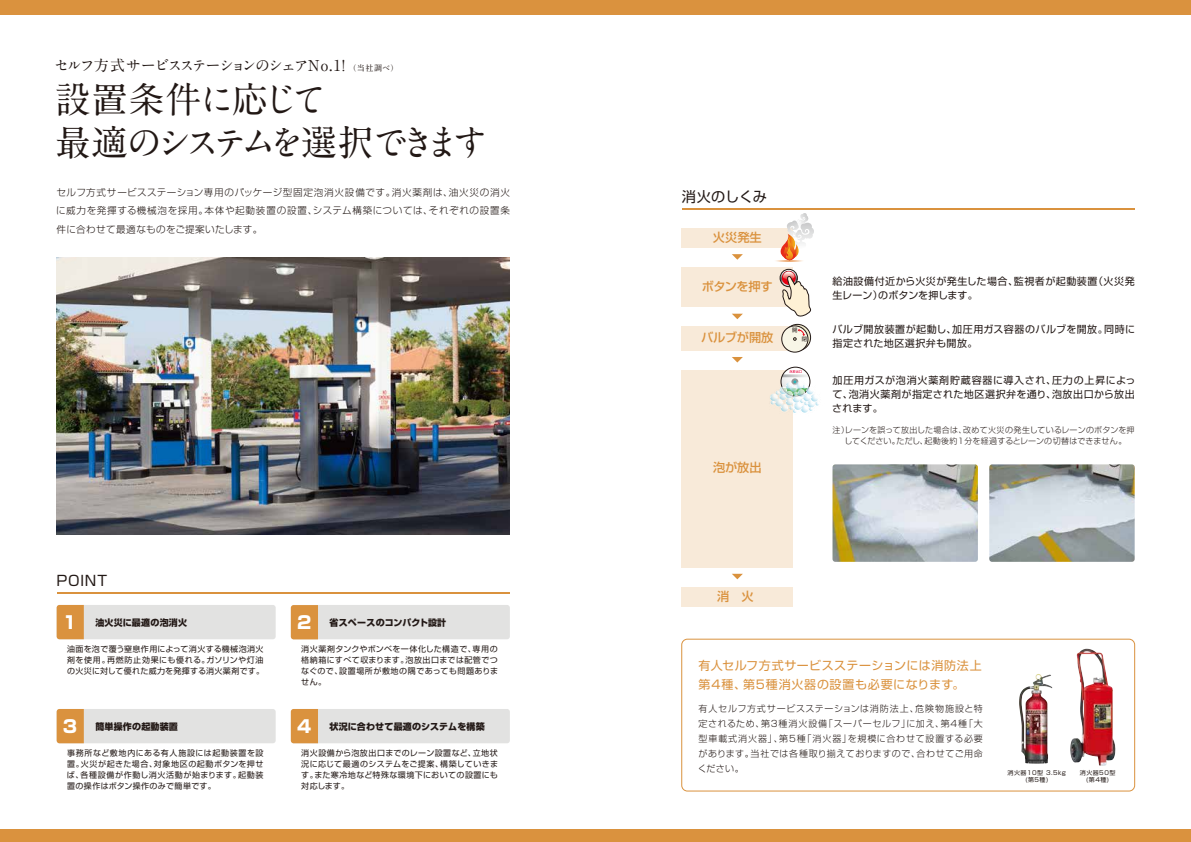
<style>
.page{position:relative;width:1191px;height:842px;background:#fff}
.page>*{position:absolute;margin:0;border:0;box-sizing:border-box;transform-origin:0 0}
.t1{font:700 36px/43px "A1 Mincho Std";letter-spacing:-.12em;color:#221815}
.t2{font:800 17.5px "Shin Go Pro";color:#fff}
.t3{font:700 15px "A1 Mincho Std";letter-spacing:-.11em;color:#221815}
.t4{font:14.2px "Shin Go Pr 5";letter-spacing:.05em;color:#221815}
.t5{font:500 12.2px "Shin Go Pr 5";letter-spacing:-.01em;color:#da923e}
.t6{font:12px/19px "Shin Go Pr 5";letter-spacing:.045em;color:#da923e}
.t7{font:10px/14px "Shin Go Pr 5";letter-spacing:.05em;color:#221815}
.t8{font:300 9.6px/18.4px "Shin Go Pr 5";letter-spacing:.045em;color:#221815;text-align:justify}
.t9{font:300 9px/15px "Shin Go Pr 5";letter-spacing:.07em;color:#221815;text-align:justify}
.t10{font:800 9px "Shin Go Pro";letter-spacing:.02em;color:#221815}
.t11{font:8px/11px "Shin Go Pro";letter-spacing:.05em;color:#221815;text-align:justify}
.t12{font:300 8px/11px "Shin Go Pr 5";letter-spacing:.02em;color:#221815;text-align:center}
.t13{font:6px/7.5px "Shin Go Pr 5";letter-spacing:.08em;color:#221815;text-align:center}
.t14{font:5.3px "Shin Go Pr 5";color:#221815}
.s1{font-size:8px}
</style>
<div class="page">
<img style="left:57px;top:258px;width:453px;height:276px">
<div style="left:57px;top:604px;width:219px;height:35px;background:#e2e2e1;border-radius:3px"></div>
<svg style="left:57px;top:604px;width:27px;height:35px"></svg>
<div style="left:57px;top:708px;width:219px;height:35px;background:#e2e2e1;border-radius:3px"></div>
<svg style="left:57px;top:708px;width:27px;height:35px"></svg>
<div style="left:291px;top:604px;width:219px;height:35px;background:#e2e2e1;border-radius:3px"></div>
<svg style="left:291px;top:605px;width:27px;height:34px"></svg>
<div style="left:291px;top:708px;width:219px;height:35px;background:#e2e2e1;border-radius:3px"></div>
<svg style="left:291px;top:708px;width:27px;height:35px"></svg>
<hr style="left:57px;top:592px;width:453px;height:1px;background:#da923e">
<div style="left:681px;top:228px;width:111px;height:19px;background:#f8ead9"></div>
<div style="left:681px;top:267px;width:111px;height:39px;background:#f8ead9"></div>
<div style="left:681px;top:325px;width:111px;height:25px;background:#f8ead9"></div>
<div style="left:681px;top:369px;width:111px;height:198px;background:#f8ead9"></div>
<div style="left:681px;top:586px;width:111px;height:20px;background:#f8ead9"></div>
<div style="left:779px;top:269px;width:18px;height:18px;border:1px solid #221815;border-radius:50%"></div>
<svg style="left:782px;top:271px;width:29px;height:46px"></svg>
<img style="left:743px;top:350px;width:62px;height:80px">
<svg style="left:770px;top:370px;width:49px;height:43px"></svg>
<svg style="left:773px;top:213px;width:41px;height:49px"></svg>
<svg style="left:732px;top:254px;width:10px;height:5px"></svg>
<svg style="left:732px;top:313px;width:10px;height:6px"></svg>
<svg style="left:732px;top:357px;width:10px;height:5px"></svg>
<svg style="left:732px;top:573px;width:10px;height:6px"></svg>
<svg style="left:784px;top:324px;width:26px;height:26px"></svg>
<div style="left:784px;top:324px;width:26px;height:27px;border:1px solid #221815;border-radius:50%"></div>
<div style="left:781px;top:326px;width:27px;height:26px;background:#f8f6e7;border-radius:50%"></div>
<div style="left:781px;top:325px;width:27px;height:27px;border:1px solid #221815;border-radius:50%"></div>
<svg style="left:793px;top:329px;width:12px;height:11px"></svg>
<img style="left:832px;top:464px;width:145px;height:97px">
<img style="left:989px;top:464px;width:145px;height:97px">
<div style="left:0;top:0;width:1190px;height:14px;background:#da923e"></div>
<div style="left:0;top:828px;width:1190px;height:13px;background:#da923e"></div>
<hr style="left:682px;top:208px;width:452px;height:1px;background:#da923e">
<div style="left:681px;top:638px;width:453px;height:153px;border:1px solid #da923e;border-radius:6px"></div>
<img style="left:1070px;top:648px;width:45px;height:117px">
<img style="left:1019px;top:674px;width:33px;height:89px">
<h3 class="t3" style="left:54px;top:53px;width:346px">セルフ方式サービスステーションのシェアNo.1! <span class="s1">（当社調べ）</span></h3>
<h1 class="t1" style="left:55px;top:73px;width:435px">設置条件に応じて<br>最適のシステムを選択できます</h1>
<p class="t8" style="left:56px;top:182px;width:455px">セルフ方式サービスステーション専用のパッケージ型固定泡消火設備です。消火薬剤は、油火災の消火に威力を発揮する機械泡を採用。本体や起動装置の設置、システム構築については、それぞれの設置条件に合わせて最適なものをご提案いたします。</p>
<h3 class="t4" style="left:57px;top:569px;width:52px">POINT</h3>
<h2 class="t2" style="left:63px;top:608px;width:16px">1</h2>
<p class="t10" style="left:95px;top:615px;width:93px">油火災に最適の泡消火</p>
<p class="t11" style="left:67px;top:642px;width:199px">油面を泡で覆う窒息作用によって消火する機械泡消火剤を使用。再燃防止効果にも優れる。ガソリンや灯油の火災に対して優れた威力を発揮する消火薬剤です。</p>
<h2 class="t2" style="left:63px;top:712px;width:16px">3</h2>
<p class="t10" style="left:95px;top:719px;width:84px">簡単操作の起動装置</p>
<p class="t11" style="left:67px;top:746px;width:198px">事務所など敷地内にある有人施設には起動装置を設置。火災が起きた場合、対象地区の起動ボタンを押せば、各種設備が作動し消火活動が始まります。起動装置の操作はボタン操作のみで簡単です。</p>
<h2 class="t2" style="left:297px;top:608px;width:16px">2</h2>
<p class="t11" style="left:301px;top:642px;width:198px">消火薬剤タンクやボンベを一体化した構造で、専用の格納箱にすべて収まります。泡放出口までは配管でつなぐので、設置場所が敷地の隅であっても問題ありません。</p>
<p class="t10" style="left:329px;top:615px;width:118px">省スペースのコンパクト設計</p>
<h2 class="t2" style="left:297px;top:712px;width:16px">4</h2>
<p class="t11" style="left:301px;top:746px;width:198px">消火設備から泡放出口までのレーン設置など、立地状況に応じて最適のシステムをご提案、構築していきます。また寒冷地など特殊な環境下においての設置にも対応します。</p>
<p class="t10" style="left:329px;top:719px;width:157px">状況に合わせて最適のシステムを構築</p>
<h3 class="t4" style="left:681px;top:185px;width:87px">消火のしくみ</h3>
<h3 class="t5" style="left:713px;top:227px;width:50px">火災発生</h3>
<h3 class="t5" style="left:701px;top:276px;width:72px">ボタンを押す</h3>
<h3 class="t5" style="left:701px;top:327px;width:74px">バルブが開放</h3>
<p class="t14" style="left:792px;top:325px;width:7px">開</p>
<p class="t14" style="left:801px;top:335px;width:7px">閉</p>
<h3 class="t5" style="left:713px;top:457px;width:50px">泡が放出</h3>
<p class="t7" style="left:832px;top:273px;width:303px">給油設備付近から火災が発生した場合、監視者が起動装置（火災発生レーン）のボタンを押します。</p>
<p class="t7" style="left:832px;top:321px;width:304px">バルブ開放装置が起動し、加圧用ガス容器のバルブを開放。同時に指定された地区選択弁も開放。</p>
<p class="t7" style="left:832px;top:372px;width:305px;text-align:justify">加圧用ガスが泡消火薬剤貯蔵容器に導入され、圧力の上昇によって、泡消火薬剤が指定された地区選択弁を通り、泡放出口から放出されます。</p>
<p class="t12" style="left:832px;top:423px;width:303px">注）レーンを誤って放出した場合は、改めて火災の発生しているレーンのボタンを押してください。ただし、起動後約1分を経過するとレーンの切替はできません。</p>
<h3 class="t5" style="left:717px;top:586px;width:38px">消　火</h3>
<h3 class="t6" style="left:698px;top:654px;width:284px">有人セルフ方式サービスステーションには消防法上第4種、第5種消火器の設置も必要になります。</h3>
<p class="t9" style="left:697px;top:700px;width:287px">有人セルフ方式サービスステーションは消防法上、危険物施設と特定されるため、第3種消火設備「スーパーセルフ」に加え、第4種「大型車載式消火器」、第5種「消火器」を規模に合わせて設置する必要があります。当社では各種取り揃えておりますので、合わせてご用命ください。</p>
<p class="t13" style="left:1007px;top:767px;width:60px">消火器10型 3.5kg (第5種)</p>
<p class="t13" style="left:1079px;top:767px;width:37px">消火器50型(第4種)</p>
</div>
